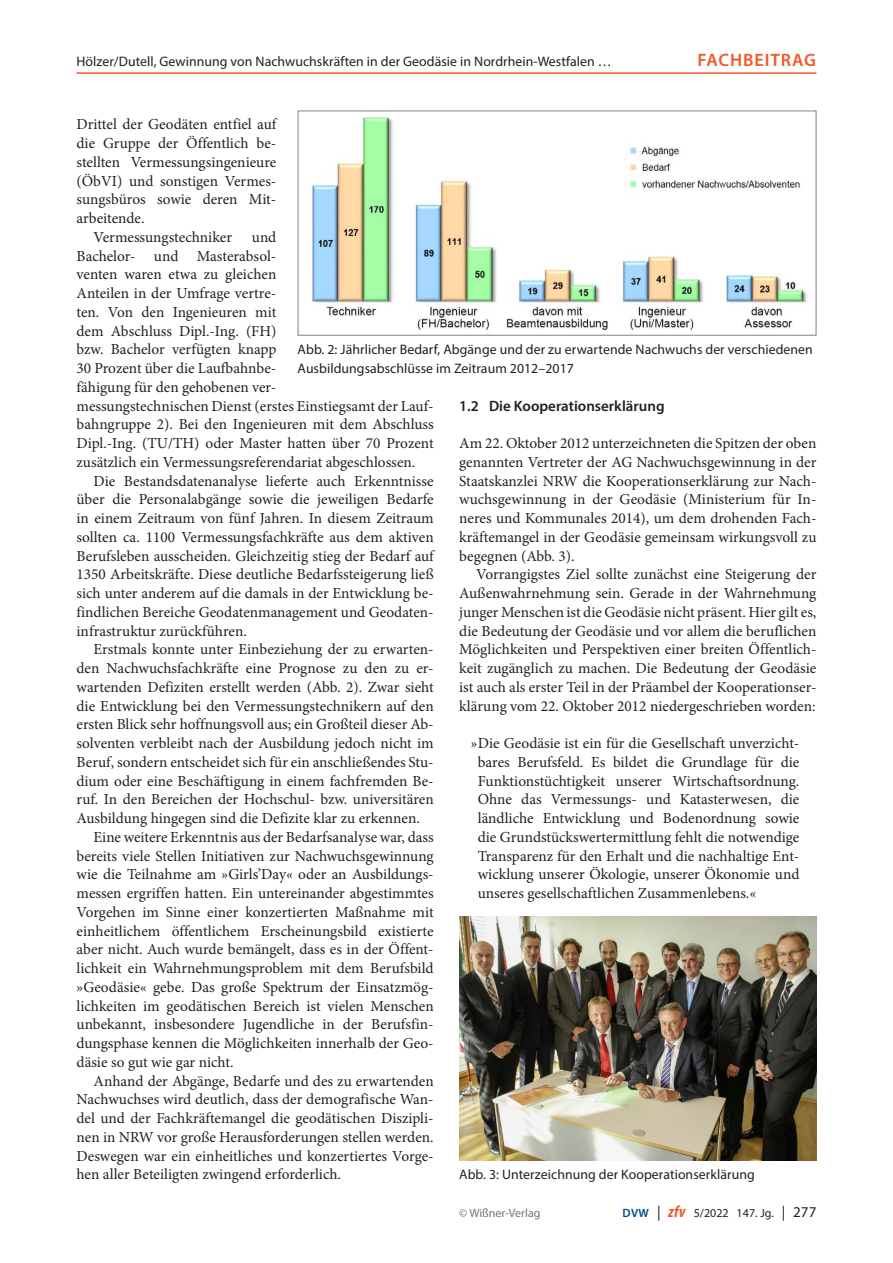
<style>
.page{position:relative;width:893px;height:1263px;background:#fff}
.page>*{position:absolute;margin:0;border:0;box-sizing:border-box;transform-origin:0 0}
.t1{font:600 18px "Myriad Pro";letter-spacing:.055em;color:#f15929}
._01_normal{font:15.3px/18.8px "Minion Pro";color:#231f20;text-align:justify}
._01_normal_oEZ_AA{font:15.3px/18.8px "Minion Pro";color:#231f20;text-align:justify}
._01_normal_oEZ{font:15.3px/18.8px "Minion Pro";color:#231f20;text-align:justify}
._12_titel_2{font:600 15px "Myriad Pro";color:#231f20}
._05_abb{font:13.8px/18.8px "Myriad Pro";letter-spacing:.005em;color:#231f20}
.t2{font:12px "Myriad Pro";letter-spacing:.005em;color:#231f20}
.t3{font:12px "Myriad Pro";color:#757679}
.s1{font-weight:600;color:#014990}
.s2{font-size:15px}
.s3{font-weight:700;font-style:italic;font-stretch:condensed;font-size:16.5px;color:#f15929}
</style>
<div class="page">
<img style="left:312px;top:117px;width:495px;height:213px">
<div style="left:298px;top:111px;width:518px;height:225px;border:1px solid #808285"></div>
<img style="left:459px;top:917px;width:357px;height:244px">
<hr style="left:77px;top:72px;width:739px;height:2px;background:#f15929">
<p class="_05_abb" style="left:77px;top:52px;width:537px">Hölzer/Dutell, Gewinnung von Nachwuchskräften in der Geodäsie in Nordrhein-Westfalen …</p>
<p class="t1" style="left:698px;top:48px;width:118px">Fachbeitrag</p>
<p class="_01_normal" style="left:77px;top:115px;width:201px">Drittel der Geodäten entfiel auf die Gruppe der Öffentlich be&shy;stellten Vermessungsingenieure (ÖbVI) und sonstigen Vermes&shy;sungsbüros sowie deren Mit&shy;arbeitende.</p>
<p class="_01_normal" style="left:94px;top:228px;width:140px">Vermessungstechniker</p>
<p class="_01_normal" style="left:77px;top:228px;width:359px;text-align:left;text-indent:175px">und<br>Bachelor- und Masterabsol-<br>venten waren etwa zu gleichen<br>Anteilen in der Umfrage vertre-<br>ten. Von den Ingenieuren mit<br>dem Abschluss Dipl.‑Ing. (FH)<br>bzw. Bachelor verfügten knapp<br>30 Prozent über die Laufbahnbe-<br>fähigung für den gehobenen ver-<br>messungstechnischen Dienst (erstes Einstiegsamt der Lauf&shy;bahngruppe 2). Bei den Ingenieuren mit dem Abschluss Dipl.‑Ing. (TU/TH) oder Master hatten über 70 Prozent zusätzlich ein Vermessungsreferendariat abgeschlossen.</p>
<p class="_01_normal" style="left:77px;top:471px;width:359px;text-indent:17px">Die Bestandsdatenanalyse lieferte auch Erkenntnisse über die Personalabgänge sowie die jeweiligen Bedarfe in einem Zeitraum von fünf Jahren. In diesem Zeitraum sollten ca. 1100 Vermessungsfachkräfte aus dem aktiven Berufsleben ausscheiden. Gleichzeitig stieg der Bedarf auf 1350 Arbeitskräfte. Diese deutliche Bedarfssteigerung ließ sich unter anderem auf die damals in der Entwicklung be&shy;findlichen Bereiche Geodatenmanagement und Geodaten&shy;infrastruktur zurückführen.</p>
<p class="_01_normal" style="left:77px;top:640px;width:359px;text-indent:17px">Erstmals konnte unter Einbeziehung der zu erwarten&shy;den Nachwuchsfachkräfte eine Prognose zu den zu er&shy;wartenden Defiziten erstellt werden (Abb. 2). Zwar sieht die Entwicklung bei den Vermessungstechnikern auf den ersten Blick sehr hoffnungsvoll aus; ein Großteil dieser Ab&shy;solventen verbleibt nach der Ausbildung jedoch nicht im Beruf, sondern entscheidet sich für ein anschließendes Stu&shy;dium oder eine Beschäftigung in einem fachfremden Be&shy;ruf. In den Bereichen der Hochschul- bzw. universitären Ausbildung hingegen sind die Defizite klar zu erkennen.</p>
<p class="_01_normal" style="left:77px;top:828px;width:359px;text-indent:17px">Eine weitere Erkenntnis aus der Bedarfsanalyse war, dass bereits viele Stellen Initiativen zur Nachwuchsgewinnung wie die Teilnahme am »Girls’Day« oder an Ausbildungs&shy;messen ergriffen hatten. Ein untereinander abgestimmtes Vorgehen im Sinne einer konzertierten Maßnahme mit einheitlichem öffentlichem Erscheinungsbild existierte aber nicht. Auch wurde bemängelt, dass es in der Öffent&shy;lichkeit ein Wahrnehmungsproblem mit dem Berufsbild »Geodäsie« gebe. Das große Spektrum der Einsatzmög&shy;lichkeiten im geodätischen Bereich ist vielen Menschen unbekannt, insbesondere Jugendliche in der Berufsfin&shy;dungsphase kennen die Möglichkeiten innerhalb der Geo&shy;däsie so gut wie gar nicht.</p>
<p class="_01_normal" style="left:77px;top:1071px;width:359px;text-indent:17px">Anhand der Abgänge, Bedarfe und des zu erwartenden Nachwuchses wird deutlich, dass der demografische Wan&shy;del und der Fachkräftemangel die geodätischen Diszipli&shy;nen in NRW vor große Herausforderungen stellen werden.<br>Deswegen war ein einheitliches und konzertiertes Vorge&shy;hen aller Beteiligten zwingend erforderlich.</p>
<p class="_05_abb" style="left:298px;top:340px;width:517px">Abb. 2: Jährlicher Bedarf, Abgänge und der zu erwartende Nachwuchs der verschiedenen<br>Ausbildungsabschlüsse im Zeitraum 2012–2017</p>
<p class="_12_titel_2" style="left:459px;top:396px;width:207px">1.2 Die Kooperationserklärung</p>
<p class="_01_normal_oEZ" style="left:459px;top:434px;width:359px">Am 22. Oktober 2012 unterzeichneten die Spitzen der oben genannten Vertreter der AG Nachwuchsgewinnung in der Staatskanzlei NRW die Kooperationserklärung zur Nach&shy;wuchsgewinnung in der Geodäsie (Ministerium für In&shy;neres und Kommunales 2014), um dem drohenden Fach&shy;kräftemangel in der Geodäsie gemeinsam wirkungsvoll zu begegnen (Abb. 3).</p>
<p class="_01_normal" style="left:459px;top:565px;width:359px;text-indent:17px">Vorrangigstes Ziel sollte zunächst eine Steigerung der Außenwahrnehmung sein. Gerade in der Wahrnehmung junger Menschen ist die Geodäsie nicht präsent. Hier gilt es, die Bedeutung der Geodäsie und vor allem die beruflichen Möglichkeiten und Perspektiven einer breiten Öffentlich&shy;keit zugänglich zu machen. Die Bedeutung der Geodäsie ist auch als erster Teil in der Präambel der Kooperationser&shy;klärung vom 22. Oktober 2012 niedergeschrieben worden:</p>
<p class="_01_normal_oEZ_AA" style="left:478px;top:734px;width:323px;text-indent:-7px">»Die Geodäsie ist ein für die Gesellschaft unverzicht&shy;bares Berufsfeld. Es bildet die Grundlage für die Funktionstüchtigkeit unserer Wirtschaftsordnung.<br>Ohne das Vermessungs- und Katasterwesen, die ländliche Entwicklung und Bodenordnung sowie die Grundstückswertermittlung fehlt die notwendige Transparenz für den Erhalt und die nachhaltige Ent&shy;wicklung unserer Ökologie, unserer Ökonomie und unseres gesellschaftlichen Zusammenlebens.«</p>
<p class="_05_abb" style="left:459px;top:1165px;width:297px">Abb. 3: Unterzeichnung der Kooperationserklärung</p>
<p class="t3" style="left:459px;top:1205px;width:83px">© Wißner-Verlag</p>
<p class="t2" style="left:623px;top:1205px;width:195px"><span class="s1">DVW</span> <span class="s2">|</span> <span class="s3">zfv</span> 5/2022 147. Jg. <span class="s2">| 277</span></p>
</div>
